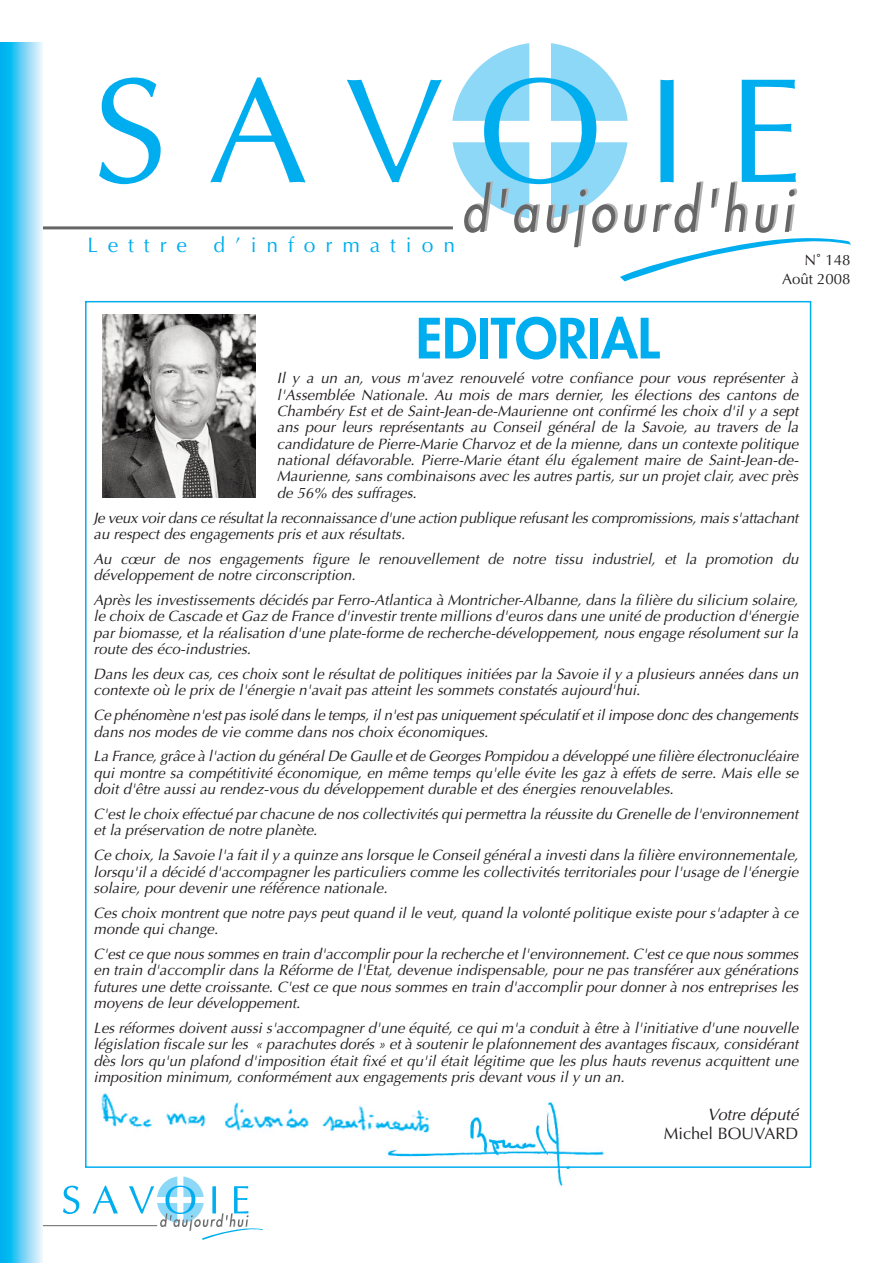
<style>
.page{position:relative;width:893px;height:1263px;background:#fff}
.page>*{position:absolute;margin:0;border:0;box-sizing:border-box;transform-origin:0 0}
.t1{font:800 54px "Futura";color:#00aeef}
.t2{font:21px "Optima";letter-spacing:.47em;color:#00aeef}
.t3{font:16.5px "Optima";color:#231f20}
.t4{font:italic 16.5px "Optima";color:#231f20}
.t5{font:italic 15px/16.4px "Optima";color:#231f20;text-align:justify}
.t6{font:15px/18.5px "Optima";color:#231f20;text-align:right}
</style>
<div class="page">
<svg style="left:99px;top:77px;width:62px;height:107px"></svg>
<svg style="left:210px;top:77px;width:96px;height:105px"></svg>
<svg style="left:347px;top:80px;width:95px;height:102px"></svg>
<hr style="left:43px;top:226px;width:410px;height:3px;background:#666">
<svg style="left:452px;top:43px;width:399px;height:238px"></svg>
<svg style="left:63px;top:1185px;width:16px;height:29px"></svg>
<svg style="left:93px;top:1185px;width:25px;height:28px"></svg>
<hr style="left:43px;top:1225px;width:114px;height:1px;background:#666">
<svg style="left:129px;top:1176px;width:134px;height:64px"></svg>
<svg style="left:0;top:43px;width:43px;height:1220px;background:#65d0f5"></svg>
<img style="left:387px;top:1102px;width:217px;height:84px">
<img style="left:101px;top:1093px;width:336px;height:56px">
<img style="left:102px;top:314px;width:154px;height:184px">
<h2 class="t2" style="left:87px;top:237px;width:101px">Lettre</h2>
<h2 class="t2" style="left:213px;top:237px;width:243px">d’information</h2>
<p class="t6" style="left:782px;top:252px;width:70px">N˚ 148<br>Août 2008</p>
<h1 class="t1" style="left:416px;top:313px;width:245px">EDITORIAL</h1>
<p class="t5" style="left:277px;top:371px;width:523px">Il y a un an, vous m'avez renouvelé votre confiance pour vous représenter à l'Assemblée Nationale. Au mois de mars dernier, les élections des cantons de Chambéry Est et de Saint-Jean-de-Maurienne ont confirmé les choix d'il y a sept ans pour leurs représentants au Conseil général de la Savoie, au travers de la candidature de Pierre-Marie Charvoz et de la mienne, dans un contexte politique national défavorable. Pierre-Marie étant élu également maire de Saint-Jean-de-Maurienne, sans combinaisons avec les autres partis, sur un projet clair, avec près de 56% des suffrages.</p>
<p class="t5" style="left:94px;top:511px;width:706px">Je veux voir dans ce résultat la reconnaissance d'une action publique refusant les compromissions, mais s'attachant au respect des engagements pris et aux résultats.</p>
<p class="t5" style="left:94px;top:552px;width:706px">Au cœur de nos engagements figure le renouvellement de notre tissu industriel, et la promotion du développement de notre circonscription.</p>
<p class="t5" style="left:94px;top:593px;width:706px">Après les investissements décidés par Ferro-Atlantica à Montricher-Albanne, dans la filière du silicium solaire, le choix de Cascade et Gaz de France d'investir trente millions d'euros dans une unité de production d'énergie par biomasse, et la réalisation d'une plate-forme de recherche-développement, nous engage résolument sur la route des éco-industries.</p>
<p class="t5" style="left:94px;top:667px;width:706px">Dans les deux cas, ces choix sont le résultat de politiques initiées par la Savoie il y a plusieurs années dans un contexte où le prix de l'énergie n'avait pas atteint les sommets constatés aujourd'hui.</p>
<p class="t5" style="left:94px;top:708px;width:706px">Ce phénomène n'est pas isolé dans le temps, il n'est pas uniquement spéculatif et il impose donc des changements dans nos modes de vie comme dans nos choix économiques.</p>
<p class="t5" style="left:94px;top:750px;width:706px">La France, grâce à l'action du général De Gaulle et de Georges Pompidou a développé une filière électronucléaire qui montre sa compétitivité économique, en même temps qu'elle évite les gaz à effets de serre. Mais elle se doit d'être aussi au rendez-vous du développement durable et des énergies renouvelables.</p>
<p class="t5" style="left:94px;top:807px;width:706px">C'est le choix effectué par chacune de nos collectivités qui permettra la réussite du Grenelle de l'environnement et la préservation de notre planète.</p>
<p class="t5" style="left:94px;top:848px;width:706px">Ce choix, la Savoie l'a fait il y a quinze ans lorsque le Conseil général a investi dans la filière environnementale, lorsqu'il a décidé d'accompagner les particuliers comme les collectivités territoriales pour l'usage de l'énergie solaire, pour devenir une référence nationale.</p>
<p class="t5" style="left:94px;top:906px;width:706px">Ces choix montrent que notre pays peut quand il le veut, quand la volonté politique existe pour s'adapter à ce monde qui change.</p>
<p class="t5" style="left:94px;top:947px;width:706px">C'est ce que nous sommes en train d'accomplir pour la recherche et l'environnement. C'est ce que nous sommes en train d'accomplir dans la Réforme de l'Etat, devenue indispensable, pour ne pas transférer aux générations futures une dette croissante. C'est ce que nous sommes en train d'accomplir pour donner à nos entreprises les moyens de leur développement.</p>
<p class="t5" style="left:94px;top:1021px;width:706px">Les réformes doivent aussi s'accompagner d'une équité, ce qui m'a conduit à être à l'initiative d'une nouvelle législation fiscale sur les « parachutes dorés » et à soutenir le plafonnement des avantages fiscaux, considérant dès lors qu'un plafond d'imposition était fixé et qu'il était légitime que les plus hauts revenus acquittent une imposition minimum, conformément aux engagements pris devant vous il y un an.</p>
<p class="t4" style="left:708px;top:1107px;width:92px">Votre député</p>
<p class="t3" style="left:664px;top:1126px;width:136px">Michel BOUVARD</p>
</div>
